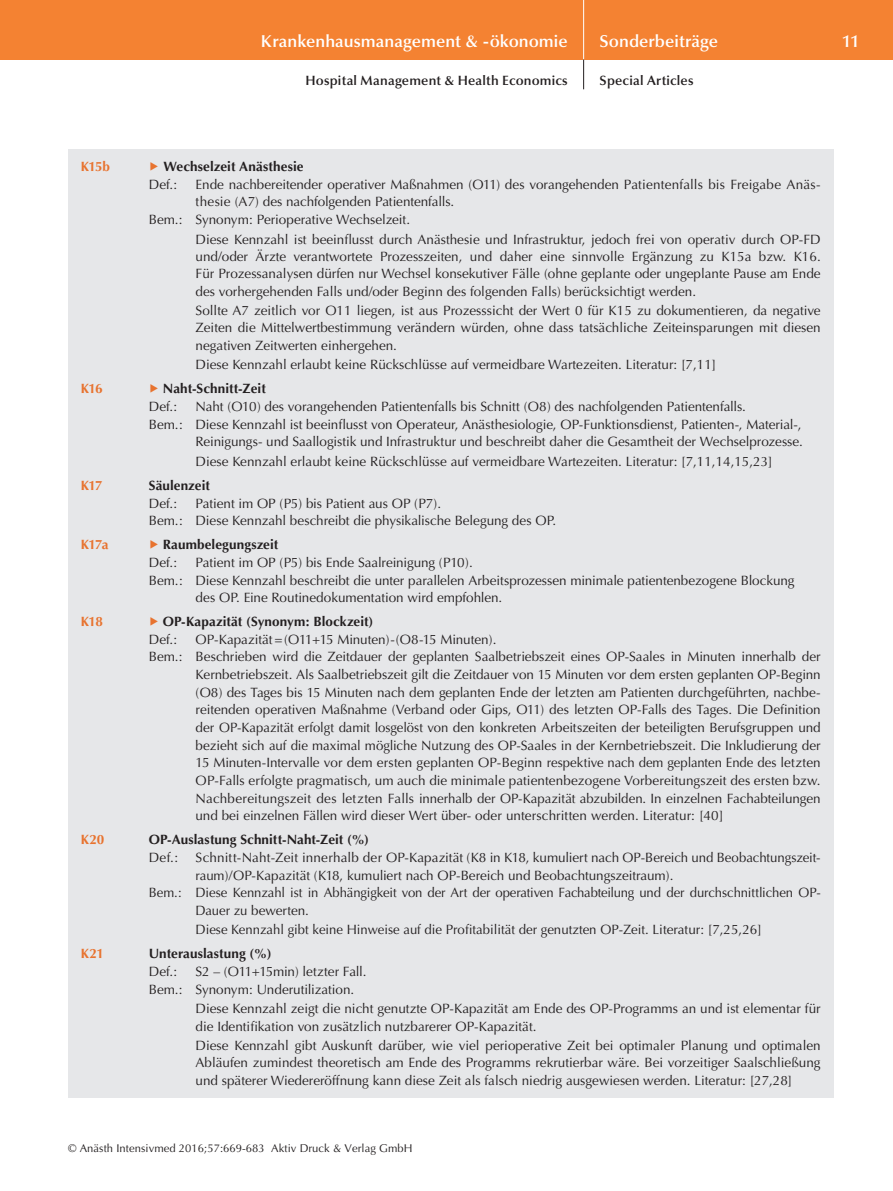
<style>
.page{position:relative;width:893px;height:1191px;background:#fff}
.page>*{position:absolute;margin:0;border:0;box-sizing:border-box;transform-origin:0 0}
.t1{font:600 17.25px "Optima";color:#fff}
.t2{font:13.5px/17.4px "Optima";color:#231f20;text-align:justify}
.t3{font:700 13.5px/17.7px "Optima";letter-spacing:.005em;color:#231f20}
.t4{font:600 13.5px "Optima";letter-spacing:.015em;color:#231f20}
.t5{font:700 13.5px "Optima";letter-spacing:-.04em;color:#e8732f}
.t6{font:11.25px "Optima";letter-spacing:.005em;color:#231f20}
.s1{color:#e8732f}
.s2{font-weight:400}
</style>
<div class="page">
<div style="left:0;top:0;width:893px;height:60px;background:#f48232"></div>
<hr style="left:583px;top:0;width:1px;height:60px;background:#fff">
<svg style="left:583px;top:60px;width:1px;height:29px"></svg>
<div style="left:68px;top:149px;width:765px;height:948px;background:#e6e7e9"></div>
<p class="t1" style="left:261px;top:31px;width:308px">Krankenhausmanagement &amp; -ökonomie</p>
<p class="t1" style="left:600px;top:31px;width:120px">Sonderbeiträge</p>
<p class="t1" style="left:842px;top:31px;width:19px">11</p>
<p class="t4" style="left:306px;top:73px;width:264px">Hospital Management &amp; Health Economics</p>
<p class="t4" style="left:600px;top:73px;width:95px">Special Articles</p>
<p class="t5" style="left:81px;top:159px;width:31px">K15b</p>
<p class="t3" style="left:149px;top:158px;width:156px"><span class="s1">▶</span> Wechselzeit Anästhesie<br><span class="s2">Def.:</span></p>
<p class="t2" style="left:196px;top:176px;width:627px">Ende nachbereitender operativer Maßnahmen (O11) des vorangehenden Patientenfalls bis Freigabe Anäs-</p>
<p class="t2" style="left:196px;top:193px;width:260px">thesie (A7) des nachfolgenden Patientenfalls.</p>
<p class="t2" style="left:149px;top:211px;width:263px">Bem.: Synonym: Perioperative Wechselzeit.</p>
<p class="t2" style="left:196px;top:230px;width:627px">Diese Kennzahl ist beeinflusst durch Anästhesie und Infrastruktur, jedoch frei von operativ durch OP-FD und/oder Ärzte verantwortete Prozesszeiten, und daher eine sinnvolle Ergänzung zu K15a bzw. K16.<br>Für Prozessanalysen dürfen nur Wechsel konsekutiver Fälle (ohne geplante oder ungeplante Pause am Ende des vorhergehenden Falls und/oder Beginn des folgenden Falls) berücksichtigt werden.</p>
<p class="t2" style="left:196px;top:302px;width:627px">Sollte A7 zeitlich vor O11 liegen, ist aus Prozesssicht der Wert 0 für K15 zu dokumentieren, da negative Zeiten die Mittelwertbestimmung verändern würden, ohne dass tatsächliche Zeiteinsparungen mit diesen negativen Zeitwerten einhergehen.</p>
<p class="t2" style="left:196px;top:356px;width:522px">Diese Kennzahl erlaubt keine Rückschlüsse auf vermeidbare Wartezeiten. Literatur: [7,11]</p>
<p class="t5" style="left:81px;top:381px;width:24px">K16</p>
<p class="t3" style="left:149px;top:380px;width:118px"><span class="s1">▶</span> Naht-Schnitt-Zeit<br><span class="s2">Def.:</span></p>
<p class="t2" style="left:196px;top:398px;width:552px">Naht (O10) des vorangehenden Patientenfalls bis Schnitt (O8) des nachfolgenden Patientenfalls.</p>
<p class="t2" style="left:149px;top:416px;width:654px">Bem.: Diese Kennzahl ist beeinflusst von Operateur, Anästhesiologie, OP-Funktionsdienst, Patienten-, Material-,</p>
<p class="t2" style="left:196px;top:433px;width:609px">Reinigungs- und Saallogistik und Infrastruktur und beschreibt daher die Gesamtheit der Wechselprozesse.</p>
<p class="t2" style="left:196px;top:453px;width:579px">Diese Kennzahl erlaubt keine Rückschlüsse auf vermeidbare Wartezeiten. Literatur: [7,11,14,15,23]</p>
<p class="t5" style="left:81px;top:477px;width:23px">K17</p>
<p class="t3" style="left:149px;top:476px;width:63px">Säulenzeit</p>
<p class="t2" style="left:149px;top:494px;width:30px">Def.:</p>
<p class="t2" style="left:149px;top:494px;width:409px;text-indent:47px">Patient im OP (P5) bis Patient aus OP (P7).<br>Bem.: Diese Kennzahl beschreibt die physikalische Belegung des OP.</p>
<p class="t5" style="left:81px;top:537px;width:29px">K17a</p>
<p class="t3" style="left:149px;top:536px;width:131px"><span class="s1">▶</span> Raumbelegungszeit<br><span class="s2">Def.:</span></p>
<p class="t2" style="left:196px;top:554px;width:279px">Patient im OP (P5) bis Ende Saalreinigung (P10).</p>
<p class="t2" style="left:149px;top:571px;width:647px">Bem.: Diese Kennzahl beschreibt die unter parallelen Arbeitsprozessen minimale patientenbezogene Blockung</p>
<p class="t2" style="left:196px;top:589px;width:308px">des OP. Eine Routinedokumentation wird empfohlen.</p>
<p class="t5" style="left:81px;top:614px;width:24px">K18</p>
<p class="t3" style="left:149px;top:613px;width:226px"><span class="s1">▶</span> OP-Kapazität (Synonym: Blockzeit)<br><span class="s2">Def.:</span></p>
<p class="t2" style="left:196px;top:630px;width:302px">OP-Kapazität=(O11+15 Minuten)-(O8-15 Minuten).</p>
<p class="t2" style="left:149px;top:648px;width:673px">Bem.: Beschrieben wird die Zeitdauer der geplanten Saalbetriebszeit eines OP-Saales in Minuten innerhalb der</p>
<p class="t2" style="left:196px;top:666px;width:627px">Kernbetriebszeit. Als Saalbetriebszeit gilt die Zeitdauer von 15 Minuten vor dem ersten geplanten OP-Beginn</p>
<p class="t2" style="left:196px;top:683px;width:627px">(O8) des Tages bis 15 Minuten nach dem geplanten Ende der letzten am Patienten durchgeführten, nachbe-</p>
<p class="t2" style="left:196px;top:701px;width:627px">reitenden operativen Maßnahme (Verband oder Gips, O11) des letzten OP-Falls des Tages. Die Definition</p>
<p class="t2" style="left:196px;top:719px;width:627px">der OP-Kapazität erfolgt damit losgelöst von den konkreten Arbeitszeiten der beteiligten Berufsgruppen und</p>
<p class="t2" style="left:196px;top:736px;width:627px">bezieht sich auf die maximal mögliche Nutzung des OP-Saales in der Kernbetriebszeit. Die Inkludierung der</p>
<p class="t2" style="left:196px;top:754px;width:627px">15 Minuten-Intervalle vor dem ersten geplanten OP-Beginn respektive nach dem geplanten Ende des letzten</p>
<p class="t2" style="left:196px;top:772px;width:627px">OP-Falls erfolgte pragmatisch, um auch die minimale patientenbezogene Vorbereitungszeit des ersten bzw.</p>
<p class="t2" style="left:196px;top:789px;width:627px">Nachbereitungszeit des letzten Falls innerhalb der OP-Kapazität abzubilden. In einzelnen Fachabteilungen</p>
<p class="t2" style="left:196px;top:807px;width:529px">und bei einzelnen Fällen wird dieser Wert über- oder unterschritten werden. Literatur: [40]</p>
<p class="t5" style="left:81px;top:832px;width:25px">K20</p>
<p class="t3" style="left:149px;top:831px;width:222px">OP-Auslastung Schnitt-Naht-Zeit (%)</p>
<p class="t2" style="left:149px;top:849px;width:31px">Def.:</p>
<p class="t2" style="left:196px;top:849px;width:627px">Schnitt-Naht-Zeit innerhalb der OP-Kapazität (K8 in K18, kumuliert nach OP-Bereich und Beobachtungszeit-</p>
<p class="t2" style="left:196px;top:866px;width:480px">raum)/OP-Kapazität (K18, kumuliert nach OP-Bereich und Beobachtungszeitraum).</p>
<p class="t2" style="left:149px;top:884px;width:673px">Bem.: Diese Kennzahl ist in Abhängigkeit von der Art der operativen Fachabteilung und der durchschnittlichen OP-</p>
<p class="t2" style="left:196px;top:901px;width:115px">Dauer zu bewerten.</p>
<p class="t2" style="left:196px;top:921px;width:568px">Diese Kennzahl gibt keine Hinweise auf die Profitabilität der genutzten OP-Zeit. Literatur: [7,25,26]</p>
<p class="t5" style="left:81px;top:946px;width:25px">K21</p>
<p class="t3" style="left:149px;top:945px;width:124px">Unterauslastung (%)</p>
<p class="t2" style="left:149px;top:963px;width:30px">Def.:</p>
<p class="t2" style="left:149px;top:962px;width:219px;text-indent:47px">S2 – (O11+15min) letzter Fall.<br>Bem.: Synonym: Underutilization.</p>
<p class="t2" style="left:196px;top:1000px;width:627px">Diese Kennzahl zeigt die nicht genutzte OP-Kapazität am Ende des OP-Programms an und ist elementar für die Identifikation von zusätzlich nutzbarerer OP-Kapazität.</p>
<p class="t2" style="left:196px;top:1037px;width:627px">Diese Kennzahl gibt Auskunft darüber, wie viel perioperative Zeit bei optimaler Planung und optimalen Abläufen zumindest theoretisch am Ende des Programms rekrutierbar wäre. Bei vorzeitiger Saalschließung und späterer Wiedereröffnung kann diese Zeit als falsch niedrig ausgewiesen werden. Literatur: [27,28]</p>
<p class="t6" style="left:68px;top:1142px;width:346px">© Anästh Intensivmed 2016;57:669-683 Aktiv Druck &amp; Verlag GmbH</p>
</div>
